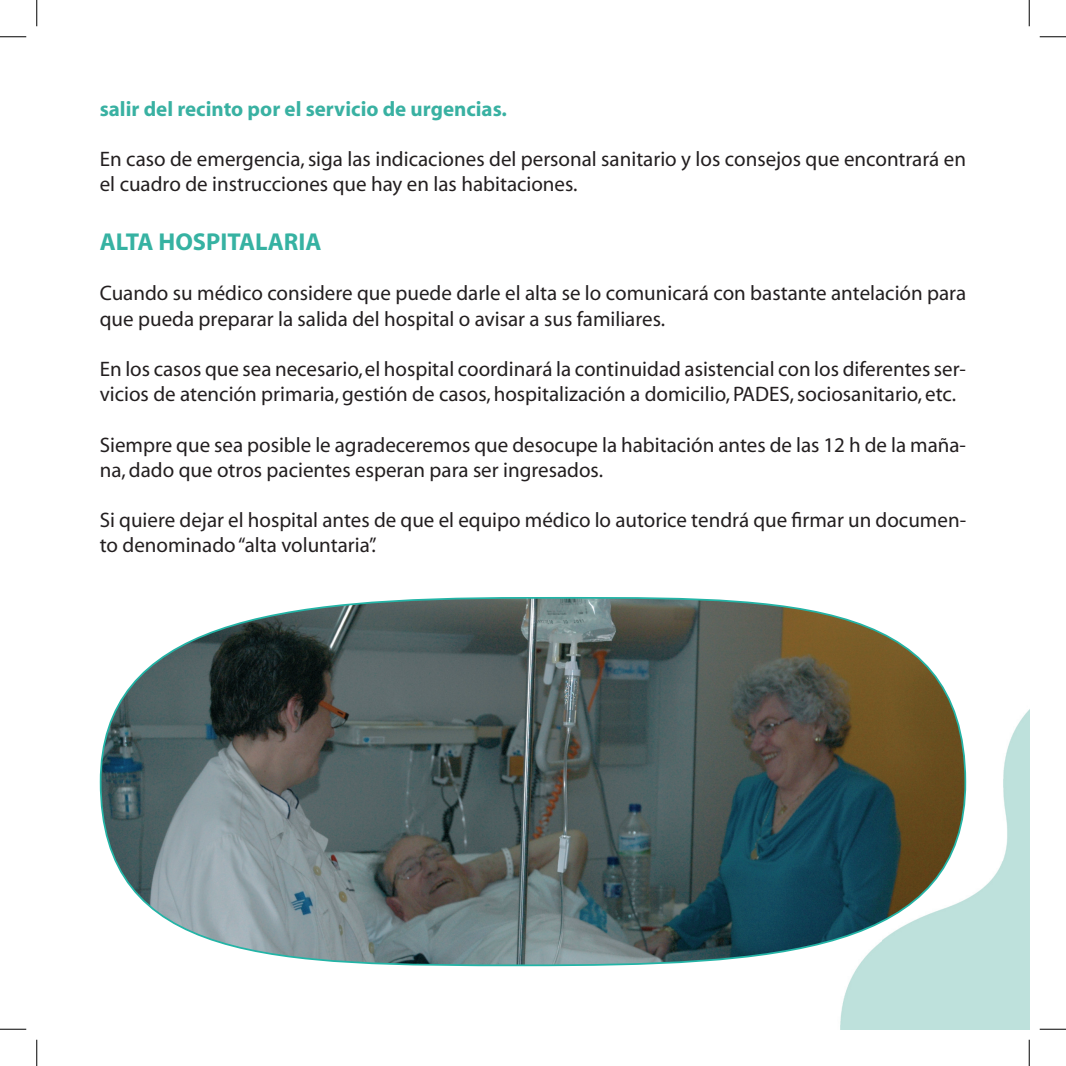
<style>
.page{position:relative;width:1066px;height:1066px;background:#fff}
.page>*{position:absolute;margin:0;border:0;box-sizing:border-box;transform-origin:0 0}
.t1{font:700 24.5px "Myriad";color:#36b2a2}
.t2{font:21px/25.2px "Myriad";color:#231f20}
.t3{font:700 21px "Myriad";color:#39b1a2}
</style>
<div class="page">
<img style="left:840px;top:710px;width:189px;height:319px">
<svg style="left:99px;top:596px;width:867px;height:371px;background:#667371"></svg>
<svg style="left:0;top:36px;width:26px;height:1px"></svg>
<svg style="left:1039px;top:36px;width:27px;height:1px"></svg>
<svg style="left:0;top:1029px;width:26px;height:1px"></svg>
<svg style="left:1039px;top:1029px;width:27px;height:1px"></svg>
<svg style="left:36px;top:0;width:1px;height:26px"></svg>
<svg style="left:36px;top:1039px;width:1px;height:27px"></svg>
<svg style="left:1029px;top:0;width:1px;height:26px"></svg>
<svg style="left:1029px;top:1039px;width:1px;height:27px"></svg>
<p class="t3" style="left:100px;top:98px;width:409px">salir del recinto por el servicio de urgencias.</p>
<p class="t2" style="left:100px;top:147px;width:868px">En caso de emergencia, siga las indicaciones del personal sanitario y los consejos que encontrará en el cuadro de instrucciones que hay en las habitaciones.</p>
<p class="t1" style="left:100px;top:229px;width:223px">ALTA HOSPITALARIA</p>
<p class="t2" style="left:100px;top:282px;width:868px">Cuando su médico considere que puede darle el alta se lo comunicará con bastante antelación para que pueda preparar la salida del hospital o avisar a sus familiares.</p>
<p class="t2" style="left:100px;top:357px;width:868px">En los casos que sea necesario, el hospital coordinará la continuidad asistencial con los diferentes ser&shy;vicios de atención primaria, gestión de casos, hospitalización a domicilio, PADES, sociosanitario, etc.</p>
<p class="t2" style="left:100px;top:433px;width:868px">Siempre que sea posible le agradeceremos que desocupe la habitación antes de las 12 h de la maña&shy;na, dado que otros pacientes esperan para ser ingresados.</p>
<p class="t2" style="left:100px;top:508px;width:868px">Si quiere dejar el hospital antes de que el equipo médico lo autorice tendrá que firmar un documen&shy;to denominado “alta voluntaria”.</p>
</div>
